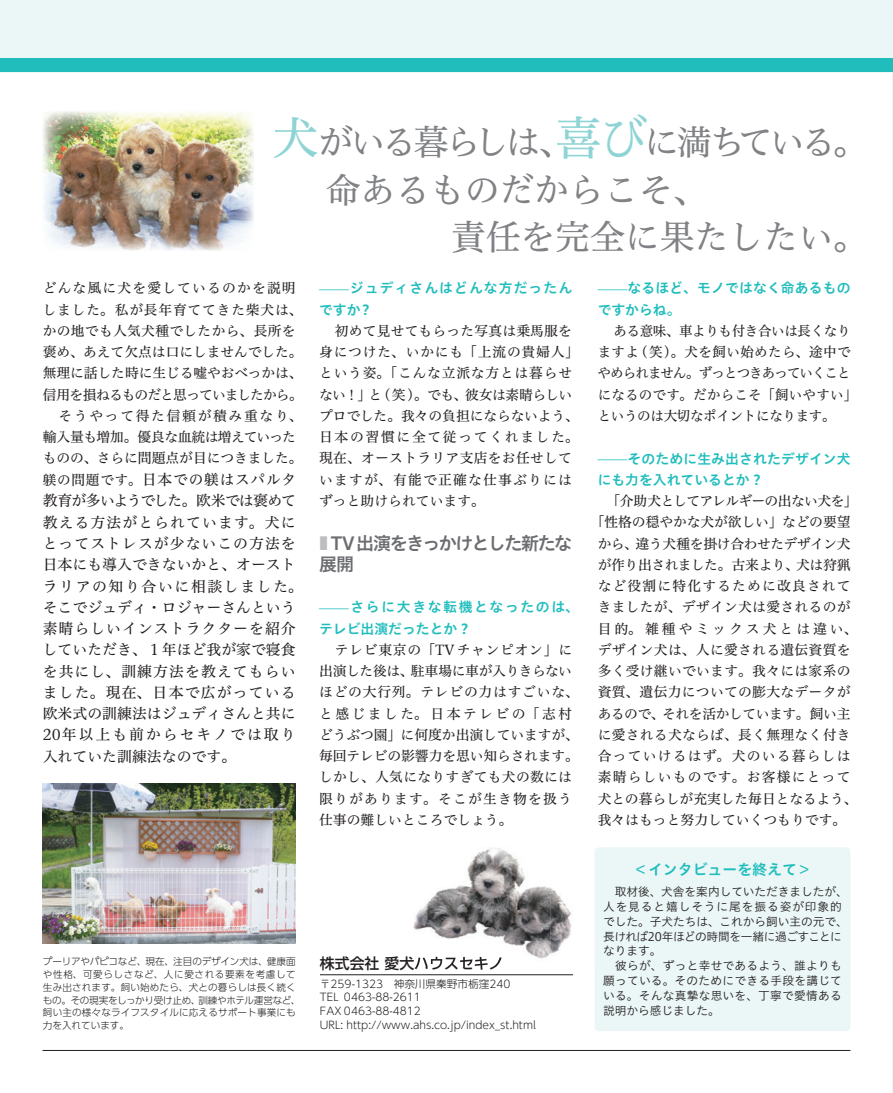
<style>
.page{position:relative;width:893px;height:1093px;background:#fff}
.page>*{position:absolute;margin:0;border:0;box-sizing:border-box;transform-origin:0 0}
.t1{font:35.1px/48.2px "Hiragino UD Serif Std W4 90 msp RKSJ H";letter-spacing:-.065em;color:#808285}
.t2{font:35.1px "Hiragino UD Serif Std W4 90 msp RKSJ H";letter-spacing:-.01em;color:#808285}
.t3{font:18px/21.3px "Hiragino UD Sans Std W6 90 msp RKSJ H";letter-spacing:-.095em;color:#6c6d70}
.t4{font:14.85px/21.3px "Hiragino UD Serif Std W4 90 msp RKSJ H";letter-spacing:.065em;color:#231f20}
.t5{font:14.85px "Hiragino UD Sans Std W6 90 msp RKSJ H";color:#21bdbd}
.t6{font:14.85px "UD Shin Go Pro Medium 90 msp RKSJ H";color:#231f20}
.t7{font:13.8px/21.3px "Hiragino UD Serif Std W4 90 msp RKSJ H";letter-spacing:.015em;color:#231f20}
.t8{font:13.8px/21.3px "Hiragino UD Serif Std W4 90 msp RKSJ H";letter-spacing:-.025em;color:#231f20}
.t9{font:13.8px "Hiragino UD Serif Std W4 90 msp RKSJ H";letter-spacing:-.01em;color:#231f20}
.t10{font:13.8px/21.3px "Hiragino UD Sans Std W6 90 msp RKSJ H";letter-spacing:.01em;color:#21bdbd}
.t11{font:13.8px "Hiragino UD Serif Std W4 90 msp RKSJ H";letter-spacing:.08em;color:#231f20}
.t12{font:13.8px "Hiragino UD Serif Std W4 90 msp RKSJ H";letter-spacing:.085em;color:#231f20}
.t13{font:13.8px/21.3px "Hiragino UD Sans Std W6 90 msp RKSJ H";letter-spacing:.12em;color:#21bdbd}
.t14{font:13.8px "Hiragino UD Serif Std W4 90 msp RKSJ H";letter-spacing:-.075em;color:#231f20}
.t15{font:13.8px/21.3px "Hiragino UD Sans Std W6 90 msp RKSJ H";letter-spacing:.075em;color:#21bdbd}
.t16{font:13.8px "Hiragino UD Serif Std W4 90 msp RKSJ H";letter-spacing:-.045em;color:#231f20}
.t17{font:13.8px "Hiragino UD Serif Std W4 90 msp RKSJ H";letter-spacing:-.06em;color:#231f20}
.t18{font:13.8px "Hiragino UD Serif Std W4 90 msp RKSJ H";letter-spacing:-.005em;color:#231f20}
.t19{font:13.8px "Hiragino UD Serif Std W4 90 msp RKSJ H";letter-spacing:-.02em;color:#231f20}
.t20{font:13.8px "Hiragino UD Serif Std W4 90 msp RKSJ H";letter-spacing:-.04em;color:#231f20}
.t21{font:13.8px "Hiragino UD Serif Std W4 90 msp RKSJ H";letter-spacing:.055em;color:#231f20}
.t22{font:13.8px "Hiragino UD Serif Std W4 90 msp RKSJ H";letter-spacing:.12em;color:#231f20}
.t23{font:13.8px "Hiragino UD Serif Std W4 90 msp RKSJ H";letter-spacing:.215em;color:#231f20}
.t24{font:11.7px/14.9px "Hiragino UD Sans Std W3 90 msp RKSJ H";letter-spacing:.025em;color:#231f20}
.t25{font:10.65px/13.8px "UD Shin Go Pro Light 90 msp RKSJ H";color:#231f20}
.t26{font:9.6px/12.8px "UD Shin Go Pro Light 90 msp RKSJ H";letter-spacing:.015em;color:#231f20}
.s1{font-size:46.8px;color:#8ed4d5}
.s2{font-size:13.8px}
.s3{font-family:"Hiragino UD Serif Std W4 90 msp RKSJ H";font-size:14.85px}
.s4{color:#bcbdc0}
</style>
<div class="page">
<hr style="left:892px;top:0;width:1px;height:1093px;background:#ebf6f6">
<div style="left:0;top:0;width:893px;height:72px;background:#ebf6f6"></div>
<div style="left:0;top:58px;width:893px;height:14px;background:#21bdbd"></div>
<hr style="left:43px;top:1050px;width:807px;height:1px;background:#231f20">
<div style="left:595px;top:847px;width:255px;height:184px;background:#ebf6f6;border-radius:4px"></div>
<hr style="left:320px;top:974px;width:253px;height:1px;background:#231f20">
<img style="left:43px;top:111px;width:211px;height:140px">
<img style="left:42px;top:783px;width:254px;height:160px">
<img style="left:413px;top:847px;width:182px;height:119px">
<img style="left:414px;top:956px;width:88px;height:10px">
<h1 class="t1" style="left:326px;top:122px;width:544px;text-indent:-54px"><span class="s1">犬</span>がいる暮らしは、<span class="s1">喜び</span>に満ちている。命あるものだからこそ、</h1>
<h1 class="t2" style="left:451px;top:223px;width:419px">責任を完全に果たしたい。</h1>
<p class="t11" style="left:43px;top:283px;width:255px">どんな風に犬を愛しているのかを説明</p>
<p class="t21" style="left:43px;top:304px;width:261px">しました。私が長年育ててきた柴犬は、</p>
<p class="t7" style="left:43px;top:322px;width:254px">かの地でも人気犬種でしたから、長所を</p>
<p class="t9" style="left:43px;top:347px;width:261px">褒め、あえて欠点は口にしませんでした。</p>
<p class="t9" style="left:43px;top:368px;width:261px">無理に話した時に生じる嘘やおべっかは、</p>
<p class="t14" style="left:43px;top:389px;width:262px">信用を損ねるものだと思っていましたから。</p>
<p class="t22" style="left:58px;top:410px;width:246px">そうやって得た信頼が積み重なり、</p>
<p class="t16" style="left:43px;top:432px;width:255px">輸入量も増加。優良な血統は増えていった</p>
<p class="t9" style="left:43px;top:453px;width:261px">ものの、さらに問題点が目につきました。</p>
<p class="t4" style="left:43px;top:471px;width:262px"><span class="s2">躾の問題です。</span>日本での躾はスパルタ教育が多いようでした。欧米では褒めて教える方法がとられています。犬にとってストレスが少ないこの方法を日本にも導入できないかと、オーストラリアの知り合いに相談しました。そこでジュディ・ロジャーさんという素晴らしいインストラクターを紹介していただき、１年ほど我が家で寝食を共にし、訓練方法を教えてもらいました。現在、日本で広がっている欧米式の訓練法はジュディさんと共に<br>20年以上も前からセキノでは取り入れていた訓練法なのです。</p>
<p class="t15" style="left:319px;top:279px;width:255px"><span class="s3">̶</span>ジュディさんはどんな方だったんですか?</p>
<p class="t7" style="left:319px;top:322px;width:262px;text-indent:16px">初めて見せてもらった写真は乗馬服を身につけた、いかにも「上流の貴婦人」という姿。「こんな立派な方とは暮らせない！」と(笑)。でも、彼女は素晴らしいプロでした。我々の負担にならないよう、日本の習慣に全て従ってくれました。現在、オーストラリア支店をお任せしていますが、有能で正確な仕事ぶりにはずっと助けられています。</p>
<h2 class="t3" style="left:319px;top:535px;width:254px"><span class="s4">■</span> TV 出演をきっかけとした新たな展開</h2>
<p class="t13" style="left:319px;top:598px;width:261px"><span class="s3">̶</span>さらに大きな転機となったのは、テレビ出演だったとか？</p>
<p class="t7" style="left:319px;top:641px;width:261px;text-indent:16px">テレビ東京の「TVチャンピオン」に出演した後は、駐車場に車が入りきらないほどの大行列。テレビの力はすごいな、と感じました。日本テレビの「志村どうぶつ園」に何度か出演していますが、毎回テレビの影響力を思い知らされます。しかし、人気になりすぎても犬の数には限りがあります。そこが生き物を扱う仕事の難しいところでしょう。</p>
<p class="t26" style="left:43px;top:956px;width:259px">プーリアやパピコなど、現在、注目のデザイン犬は、健康面や性格、可愛らしさなど、人に愛される要素を考慮して生み出されます。飼い始めたら、犬との暮らしは長く続くもの。その現実をしっかり受け止め、訓練やホテル運営など、飼い主の様々なライフスタイルに応えるサポート事業にも力を入れています。</p>
<p class="t6" style="left:320px;top:958px;width:185px">株式会社 愛犬ハウスセキノ</p>
<p class="t25" style="left:320px;top:978px;width:217px">〒259-1323　神奈川県秦野市栃窪240<br>TEL 0463-88-2611<br>FAX 0463-88-4812<br>URL: http://www.ahs.co.jp/index_st.html</p>
<p class="t10" style="left:598px;top:279px;width:254px"><span class="s3">̶</span>なるほど、モノではなく命あるものですからね。</p>
<p class="t8" style="left:598px;top:322px;width:261px;text-indent:16px">ある意味、車よりも付き合いは長くなりますよ(笑)。犬を飼い始めたら、途中でやめられません。ずっとつきあっていくことになるのです。だからこそ「飼いやすい」というのは大切なポイントになります。</p>
<p class="t10" style="left:598px;top:449px;width:255px"><span class="s3">̶</span>そのために生み出されたデザイン犬にも力を入れているとか？</p>
<p class="t17" style="left:606px;top:496px;width:253px">「介助犬としてアレルギーの出ない犬を」</p>
<p class="t18" style="left:591px;top:517px;width:262px">「性格の穏やかな犬が欲しい」などの要望</p>
<p class="t19" style="left:598px;top:538px;width:254px">から、違う犬種を掛け合わせたデザイン犬</p>
<p class="t8" style="left:598px;top:556px;width:254px">が作り出されました。古来より、犬は狩猟</p>
<p class="t11" style="left:598px;top:581px;width:255px">など役割に特化するために改良されて</p>
<p class="t7" style="left:598px;top:598px;width:254px">きましたが、デザイン犬は愛されるのが</p>
<p class="t23" style="left:598px;top:623px;width:261px">目的。雑種やミックス犬とは違い、</p>
<p class="t7" style="left:598px;top:641px;width:254px">デザイン犬は、人に愛される遺伝資質を</p>
<p class="t7" style="left:598px;top:662px;width:254px">多く受け継いでいます。我々には家系の</p>
<p class="t7" style="left:598px;top:683px;width:254px">資質、遺伝力についての膨大なデータが</p>
<p class="t20" style="left:598px;top:708px;width:255px">あるので、それを活かしています。飼い主</p>
<p class="t7" style="left:598px;top:726px;width:254px">に愛される犬ならば、長く無理なく付き</p>
<p class="t12" style="left:598px;top:751px;width:254px">合っていけるはず。犬のいる暮らしは</p>
<p class="t12" style="left:598px;top:772px;width:254px">素晴らしいものです。お客様にとって</p>
<p class="t9" style="left:598px;top:793px;width:261px">犬との暮らしが充実した毎日となるよう、</p>
<p class="t7" style="left:598px;top:811px;width:250px">我々はもっと努力していくつもりです。</p>
<p class="t5" style="left:633px;top:864px;width:180px">＜インタビューを終えて＞</p>
<p class="t24" style="left:603px;top:885px;width:246px">　取材後、犬舎を案内していただきましたが、人を見ると嬉しそうに尾を振る姿が印象的でした。子犬たちは、これから飼い主の元で、長ければ20年ほどの時間を一緒に過ごすことになります。<br>　彼らが、ずっと幸せであるよう、誰よりも願っている。そのためにできる手段を講じている。そんな真摯な思いを、丁寧で愛情ある説明から感じました。</p>
</div>
